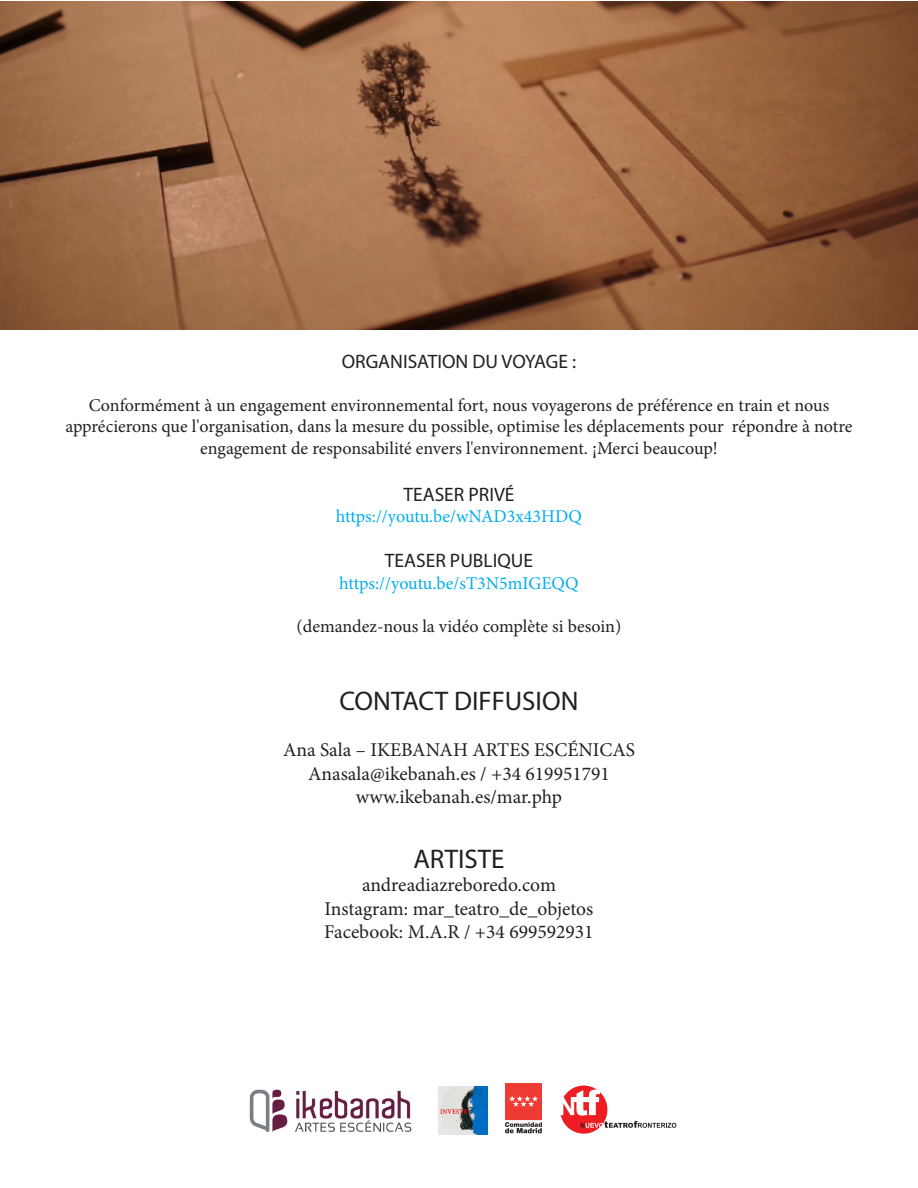
<style>
.page{position:relative;width:918px;height:1188px;background:#fff}
.page>*{position:absolute;margin:0;border:0;box-sizing:border-box;transform-origin:0 0}
.t1{font:27px "Myriad Pro";color:#231f20}
.t2{font:19.5px "Minion Pro";color:#231f20}
.t3{font:19.5px "Myriad Pro";color:#231f20}
.t4{font:18px/21.6px "Minion Pro";letter-spacing:-.005em;color:#231f20;text-align:center}
.t5{font:18px "Minion Pro";color:#00aeef}
</style>
<div class="page">
<img style="left:0;top:2px;width:918px;height:328px">
<img style="left:505px;top:1083px;width:37px;height:51px">
<img style="left:439px;top:1087px;width:48px;height:47px">
<img style="left:561px;top:1085px;width:116px;height:49px">
<img style="left:249px;top:1089px;width:163px;height:44px">
<p class="t3" style="left:342px;top:349px;width:236px">ORGANISATION DU VOYAGE :</p>
<p class="t4" style="left:66px;top:394px;width:788px">Conformément à un engagement environnemental fort, nous voyagerons de préférence en train et nous apprécierons que l'organisation, dans la mesure du possible, optimise les déplacements pour répondre à notre engagement de responsabilité envers l'environnement. ¡Merci beaucoup!</p>
<p class="t3" style="left:403px;top:482px;width:113px">TEASER PRIVÉ</p>
<p class="t5" style="left:336px;top:505px;width:248px">https://youtu.be/wNAD3x43HDQ</p>
<p class="t3" style="left:385px;top:549px;width:150px">TEASER PUBLIQUE</p>
<p class="t5" style="left:339px;top:571px;width:241px">https://youtu.be/sT3N5mIGEQQ</p>
<p class="t4" style="left:297px;top:616px;width:326px">(demandez-nous la vidéo complète si besoin)</p>
<p class="t1" style="left:340px;top:684px;width:240px">CONTACT DIFFUSION</p>
<p class="t2" style="left:283px;top:737px;width:353px">Ana Sala – IKEBANAH ARTES ESCÉNICAS</p>
<p class="t2" style="left:308px;top:760px;width:303px">Anasala@ikebanah.es / +34 619951791</p>
<p class="t2" style="left:356px;top:784px;width:208px">www.ikebanah.es/mar.php</p>
<p class="t1" style="left:413px;top:842px;width:93px">ARTISTE</p>
<p class="t2" style="left:362px;top:872px;width:195px">andreadiazreboredo.com</p>
<p class="t2" style="left:325px;top:895px;width:270px">Instagram: mar_teatro_de_objetos</p>
<p class="t2" style="left:324px;top:919px;width:271px">Facebook: M.A.R / +34 699592931</p>
</div>
